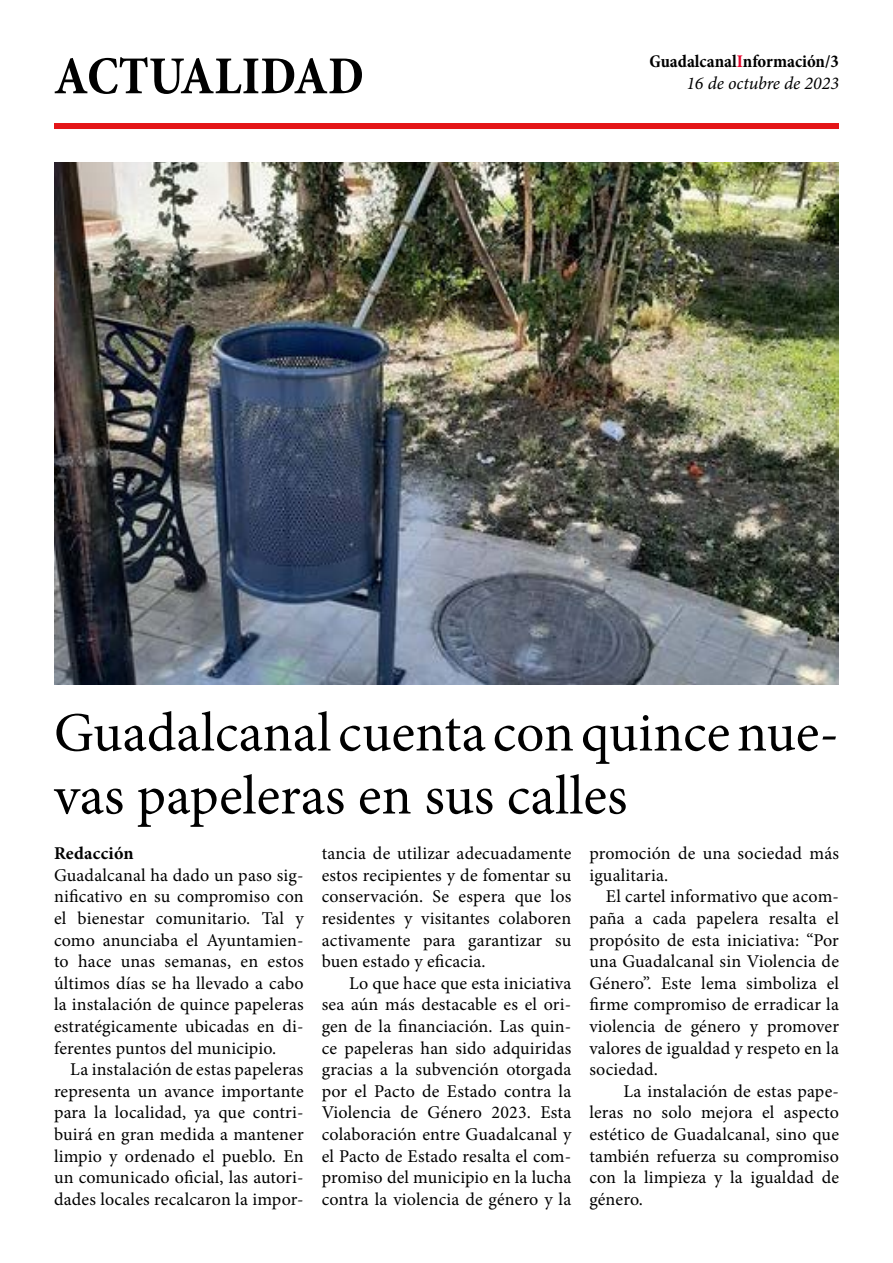
<style>
.page{position:relative;width:893px;height:1263px;background:#fff}
.page>*{position:absolute;margin:0;border:0;box-sizing:border-box;transform-origin:0 0}
.t1{font:55.5px/63px "Minion Pro";color:#000}
.t2{font:700 condensed 54px "Minion Pro";color:#000}
.t3{font:18px/21.6px "Minion Pro";letter-spacing:.01em;color:#000;text-align:justify}
.t4{font:700 condensed 18px/21.6px "Minion Pro";color:#000;text-align:right}
.t5{font:700 18px "Minion Pro";letter-spacing:.01em;color:#000}
.s1{color:#e4032b}
.s2{font-weight:400;font-style:italic;font-stretch:normal}
</style>
<div class="page">
<div style="left:54px;top:123px;width:785px;height:6px;background:#e41518"></div>
<img style="left:54px;top:162px;width:785px;height:522px">
<h2 class="t2" style="left:54px;top:39px;width:312px">ACTUALIDAD</h2>
<p class="t4" style="left:649px;top:50px;width:191px">Guadalcanal<span class="s1">I</span>nformación/3<br><span class="s2">16 de octubre de 2023</span></p>
<h1 class="t1" style="left:54px;top:701px;width:786px">Guadalcanal cuenta con quince nue&shy;vas papeleras en sus calles</h1>
<p class="t5" style="left:54px;top:841px;width:81px">Redacción</p>
<p class="t3" style="left:54px;top:864px;width:251px">Guadalcanal ha dado un paso sig&shy;nificativo en su compromiso con el bienestar comunitario. Tal y como anunciaba el Ayuntamien&shy;to hace unas semanas, en estos últimos días se ha llevado a cabo la instalación de quince papeleras estratégicamente ubicadas en di&shy;ferentes puntos del municipio.</p>
<p class="t3" style="left:54px;top:1059px;width:251px;text-indent:16px">La instalación de estas papeleras representa un avance importante para la localidad, ya que contri&shy;buirá en gran medida a mantener limpio y ordenado el pueblo. En un comunicado oficial, las autori&shy;dades locales recalcaron la impor-</p>
<p class="t3" style="left:322px;top:843px;width:251px">tancia de utilizar adecuadamente estos recipientes y de fomentar su conservación. Se espera que los residentes y visitantes colaboren activamente para garantizar su buen estado y eficacia.</p>
<p class="t3" style="left:322px;top:972px;width:251px;text-indent:28px">Lo que hace que esta iniciativa sea aún más destacable es el ori&shy;gen de la financiación. Las quin&shy;ce papeleras han sido adquiridas gracias a la subvención otorgada por el Pacto de Estado contra la Violencia de Género 2023. Esta colaboración entre Guadalcanal y el Pacto de Estado resalta el com&shy;promiso del municipio en la lucha contra la violencia de género y la</p>
<p class="t3" style="left:589px;top:843px;width:251px">promoción de una sociedad más igualitaria.</p>
<p class="t3" style="left:589px;top:886px;width:251px;text-indent:16px">El cartel informativo que acom&shy;paña a cada papelera resalta el propósito de esta iniciativa: “Por una Guadalcanal sin Violencia de Género”. Este lema simboliza el firme compromiso de erradicar la violencia de género y promover valores de igualdad y respeto en la sociedad.</p>
<p class="t3" style="left:589px;top:1080px;width:251px;text-indent:34px">La instalación de estas pape&shy;leras no solo mejora el aspecto estético de Guadalcanal, sino que también refuerza su compromiso con la limpieza y la igualdad de género.</p>
</div>
